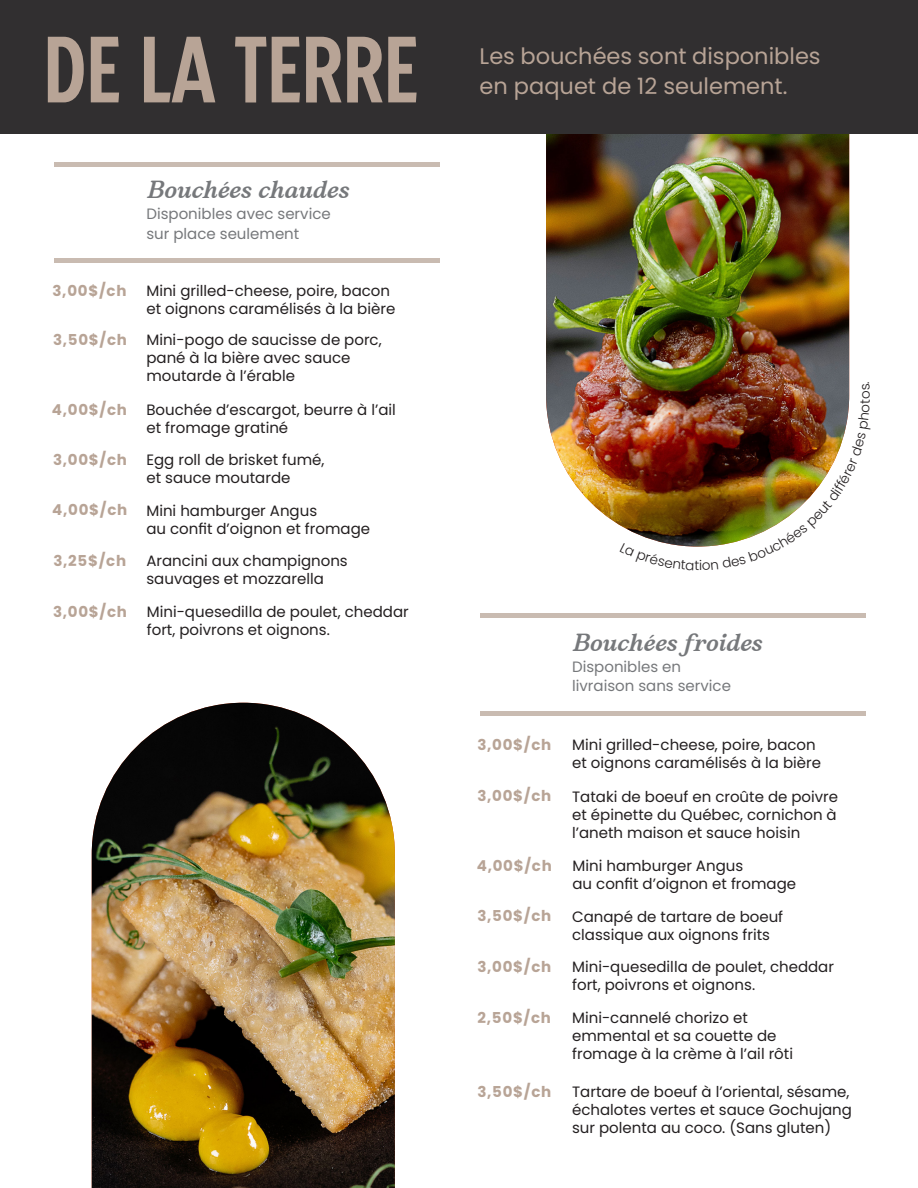
<style>
.page{position:relative;width:918px;height:1188px;background:#fff}
.page>*{position:absolute;margin:0;border:0;box-sizing:border-box;transform-origin:0 0}
.t1{font:93.75px "Marko";color:#b8a496}
.t2{font:italic 23.1px "Fresh Roast";color:#76787b}
.t3{font:22.5px "Poppins";color:#b8a496}
.t4{font:15px/18px "Poppins";color:#231f20}
.t5{font:700 15px "Poppins";letter-spacing:.05em;color:#b8a496}
.t6{font:15px/19.5px "Poppins";color:#76787b}
</style>
<div class="page">
<img style="left:546px;top:134px;width:303px;height:392px">
<img style="left:92px;top:703px;width:303px;height:485px">
<div style="left:54px;top:258px;width:386px;height:5px;background:#c9bbb1"></div>
<hr style="left:54px;top:162px;width:386px;height:4px;background:#c9bbb1">
<hr style="left:480px;top:712px;width:385px;height:4px;background:#c9bbb1">
<hr style="left:480px;top:613px;width:385px;height:4px;background:#c9bbb1">
<div style="left:0;top:0;width:918px;height:134px;background:#312f30"></div>
<img style="left:620px;top:382px;width:230px;height:165px">
<p class="t1" style="left:43px;top:17px;width:376px">DE LA TERRE</p>
<p class="t2" style="left:146px;top:175px;width:203px">Bouchées chaudes</p>
<p class="t6" style="left:146px;top:204px;width:186px">Disponibles avec service sur place seulement</p>
<p class="t5" style="left:52px;top:282px;width:76px">3,00$/ch</p>
<p class="t4" style="left:146px;top:281px;width:245px">Mini grilled-cheese, poire, bacon</p>
<p class="t4" style="left:146px;top:299px;width:250px">et oignons caramélisés à la bière</p>
<p class="t5" style="left:53px;top:331px;width:76px">3,50$/ch</p>
<p class="t4" style="left:146px;top:331px;width:237px">Mini-pogo de saucisse de porc,</p>
<p class="t4" style="left:146px;top:349px;width:206px">pané à la bière avec sauce</p>
<p class="t4" style="left:146px;top:367px;width:150px">moutarde à l’érable</p>
<p class="t5" style="left:52px;top:401px;width:77px">4,00$/ch</p>
<p class="t5" style="left:53px;top:451px;width:76px">3,00$/ch</p>
<p class="t4" style="left:146px;top:400px;width:251px">Bouchée d’escargot, beurre à l’ail et fromage gratiné</p>
<p class="t4" style="left:146px;top:451px;width:180px">Egg roll de brisket fumé, et sauce moutarde</p>
<p class="t5" style="left:52px;top:501px;width:77px">4,00$/ch</p>
<p class="t5" style="left:53px;top:552px;width:74px">3,25$/ch</p>
<p class="t4" style="left:146px;top:501px;width:172px">Mini hamburger Angus</p>
<p class="t4" style="left:146px;top:519px;width:225px">au confit d’oignon et fromage</p>
<p class="t4" style="left:146px;top:552px;width:203px">Arancini aux champignons sauvages et mozzarella</p>
<p class="t5" style="left:53px;top:603px;width:76px">3,00$/ch</p>
<p class="t4" style="left:147px;top:603px;width:263px">Mini-quesedilla de poulet, cheddar fort, poivrons et oignons.</p>
<p class="t3" style="left:480px;top:43px;width:343px">Les bouchées sont disponibles</p>
<p class="t3" style="left:480px;top:73px;width:309px">en paquet de 12 seulement.</p>
<p class="t2" style="left:572px;top:628px;width:191px">Bouchées froides</p>
<p class="t6" style="left:572px;top:657px;width:160px">Disponibles en livraison sans service</p>
<p class="t5" style="left:477px;top:736px;width:76px">3,00$/ch</p>
<p class="t4" style="left:572px;top:735px;width:245px">Mini grilled-cheese, poire, bacon</p>
<p class="t4" style="left:572px;top:753px;width:250px">et oignons caramélisés à la bière</p>
<p class="t5" style="left:477px;top:787px;width:76px">3,00$/ch</p>
<p class="t4" style="left:572px;top:788px;width:268px;text-align:justify">Tataki de boeuf en croûte de poivre et épinette du Québec, cornichon à l’aneth maison et sauce hoisin</p>
<p class="t5" style="left:477px;top:857px;width:77px">4,00$/ch</p>
<p class="t4" style="left:573px;top:857px;width:172px">Mini hamburger Angus</p>
<p class="t4" style="left:573px;top:875px;width:225px">au confit d’oignon et fromage</p>
<p class="t5" style="left:477px;top:907px;width:76px">3,50$/ch</p>
<p class="t4" style="left:572px;top:907px;width:213px">Canapé de tartare de boeuf classique aux oignons frits</p>
<p class="t5" style="left:477px;top:958px;width:76px">3,00$/ch</p>
<p class="t4" style="left:572px;top:958px;width:263px">Mini-quesedilla de poulet, cheddar fort, poivrons et oignons.</p>
<p class="t5" style="left:478px;top:1009px;width:75px">2,50$/ch</p>
<p class="t5" style="left:477px;top:1083px;width:76px">3,50$/ch</p>
<p class="t4" style="left:572px;top:1008px;width:222px">Mini-cannelé chorizo et emmental et sa couette de fromage à la crème à l’ail rôti</p>
<p class="t4" style="left:572px;top:1083px;width:281px">Tartare de boeuf à l’oriental, sésame, échalotes vertes et sauce Gochujang sur polenta au coco. (Sans gluten)</p>
</div>
